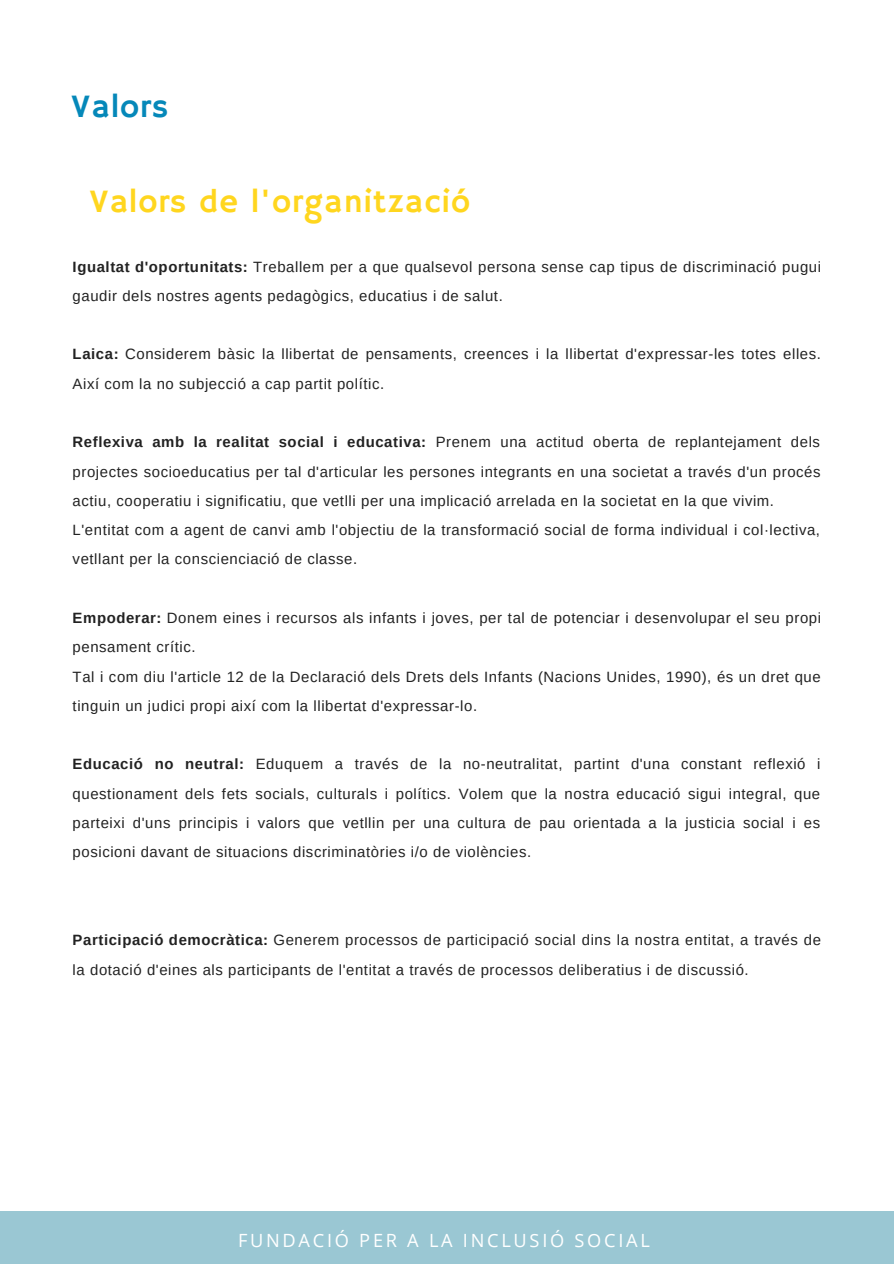
<style>
.page{position:relative;width:894px;height:1264px;background:#fff}
.page>*{position:absolute;margin:0;border:0;box-sizing:border-box;transform-origin:0 0}
.t1{font:32.55px "Hammersmith One";letter-spacing:.03em;color:#ffd61f}
.t2{font:32.55px "Hammersmith One";letter-spacing:.03em;color:#0588b9}
.t3{font:18.15px "Open Sans";letter-spacing:.15em;color:#fff}
.t4{font:14.85px/29.2px "Arimo";letter-spacing:.04em;color:#222}
.s1{font-weight:700}
</style>
<div class="page">
<div style="left:0;top:1211px;width:893px;height:52px;background:#9ac7d3"></div>
<p class="t2" style="left:71px;top:88px;width:99px">Valors</p>
<p class="t1" style="left:89px;top:183px;width:382px">Valors de l'organització</p>
<p class="t4" style="left:73px;top:252px;width:749px"><span class="s1">Igualtat d'oportunitats:</span> Treballem per a que qualsevol persona sense cap tipus de discriminació pugui gaudir dels nostres agents pedagògics, educatius i de salut.</p>
<p class="t4" style="left:73px;top:339px;width:749px"><span class="s1">Laica:</span> Considerem bàsic la llibertat de pensaments, creences i la llibertat d'expressar-les totes elles.<br>Així com la no subjecció a cap partit polític.</p>
<p class="t4" style="left:73px;top:427px;width:749px;text-align:justify"><span class="s1">Reflexiva amb la realitat social i educativa:</span> Prenem una actitud oberta de replantejament dels projectes socioeducatius per tal d'articular les persones integrants en una societat a través d'un procés actiu, cooperatiu i significatiu, que vetlli per una implicació arrelada en la societat en la que vivim.</p>
<p class="t4" style="left:73px;top:515px;width:748px">L'entitat com a agent de canvi amb l'objectiu de la transformació social de forma individual i col·lectiva, vetllant per la conscienciació de classe.</p>
<p class="t4" style="left:73px;top:603px;width:749px"><span class="s1">Empoderar:</span> Donem eines i recursos als infants i joves, per tal de potenciar i desenvolupar el seu propi pensament crític.</p>
<p class="t4" style="left:73px;top:662px;width:749px">Tal i com diu l'article 12 de la Declaració dels Drets dels Infants (Nacions Unides, 1990), és un dret que tinguin un judici propi així com la llibertat d'expressar-lo.</p>
<p class="t4" style="left:73px;top:749px;width:749px;text-align:justify"><span class="s1">Educació no neutral:</span> Eduquem a través de la no-neutralitat, partint d'una constant reflexió i questionament dels fets socials, culturals i polítics. Volem que la nostra educació sigui integral, que parteixi d'uns principis i valors que vetllin per una cultura de pau orientada a la justicia social i es posicioni davant de situacions discriminatòries i/o de violències.</p>
<p class="t4" style="left:73px;top:925px;width:749px"><span class="s1">Participació democràtica:</span> Generem processos de participació social dins la nostra entitat, a través de la dotació d'eines als participants de l'entitat a través de processos deliberatius i de discussió.</p>
<p class="t3" style="left:238px;top:1227px;width:413px">FUNDACIÓ PER A LA INCLUSIÓ SOCIAL</p>
</div>
